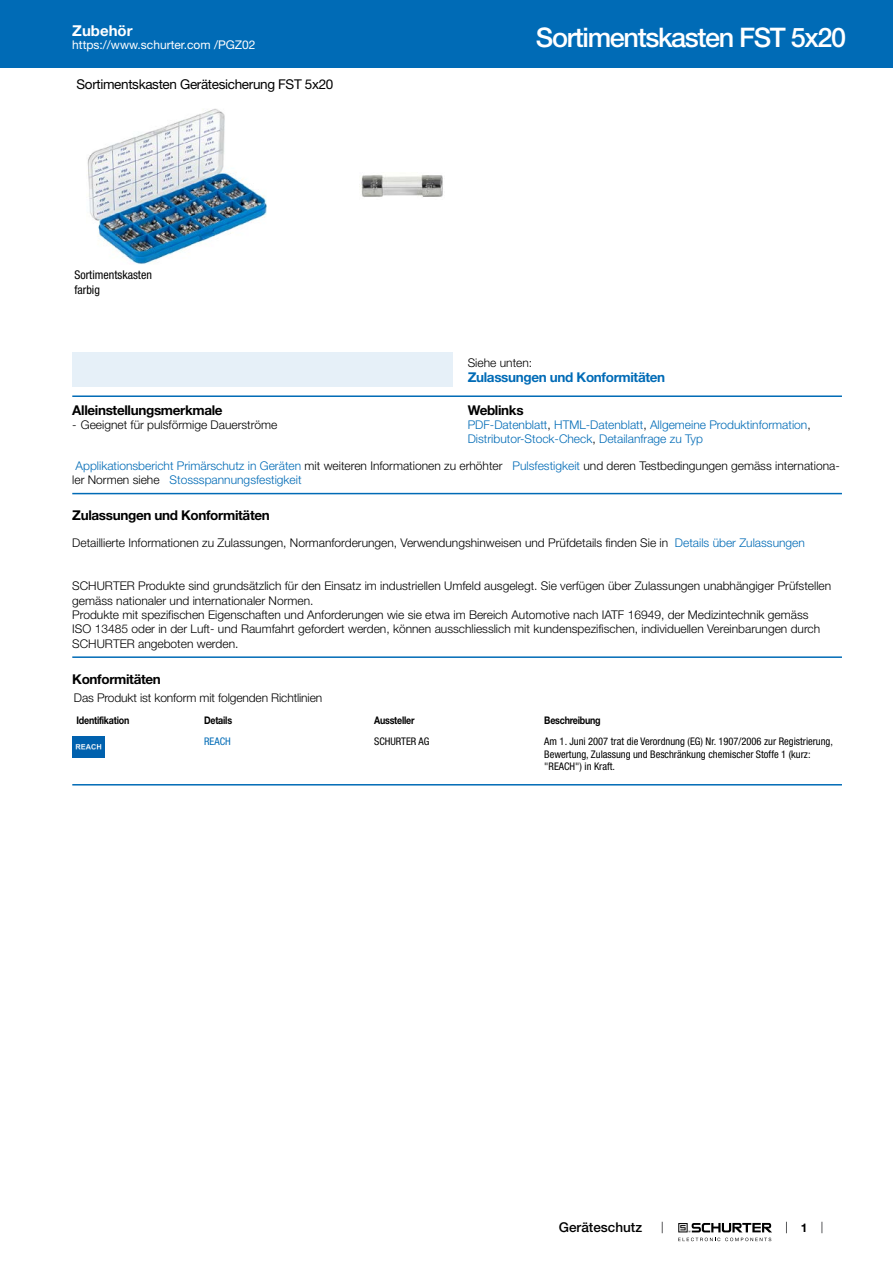
<style>
.page{position:relative;width:893px;height:1263px;background:#fff}
.page>*{position:absolute;margin:0;border:0;box-sizing:border-box;transform-origin:0 0}
.t1{font:500 27px "Helvetica Neue LT";letter-spacing:-.05em;color:#fff}
.t2{font:700 15px "Helvetica Neue LT";color:#fff}
.t3{font:700 13.5px "Helvetica Neue LT";letter-spacing:-.025em;color:#000}
.t4{font:13.5px "Helvetica Neue LT";letter-spacing:-.025em;color:#000}
.t5{font:700 13.5px "Helvetica Neue LT";letter-spacing:-.025em;color:#006bb6}
.t6{font:500 13.5px "Helvetica Neue LT";color:#000}
.t7{font:300 12px/14.4px "Helvetica Neue LT";color:#000}
.t8{font:300 12px/14.4px "Helvetica Neue LT";color:#006bb6}
.t9{font:12px "Helvetica Neue LT";color:#fff}
.t10{font:condensed 12px/14.4px "Helvetica Neue LT";color:#000}
.t11{font:700 12px "Helvetica Neue LT";color:#000}
.t12{font:condensed 10.5px/12.6px "Helvetica Neue LT";color:#000}
.t13{font:700 10.5px "Helvetica Neue LT";letter-spacing:-.025em;color:#000;scale:.85 1}
.t14{font:condensed 10.5px "Helvetica Neue LT";color:#006bb6}
.s1{color:#000}
.s2{color:#006bb6}
</style>
<div class="page">
<svg style="left:678px;top:1223px;width:94px;height:18px"></svg>
<div style="left:0;top:0;width:893px;height:68px;background:#006bb6"></div>
<img style="left:87px;top:108px;width:179px;height:156px">
<img style="left:361px;top:175px;width:82px;height:22px">
<div style="left:72px;top:353px;width:381px;height:34px;background:#e6f0f8"></div>
<hr style="left:72px;top:395px;width:770px;height:2px;background:#006bb6">
<hr style="left:72px;top:493px;width:770px;height:1px;background:#006bb6">
<hr style="left:72px;top:656px;width:770px;height:2px;background:#006bb6">
<img style="left:72px;top:736px;width:32px;height:21px">
<hr style="left:72px;top:784px;width:770px;height:1px;background:#006bb6">
<p class="t2" style="left:72px;top:21px;width:62px">Zubehör</p>
<p class="t9" style="left:72px;top:38px;width:185px">https://www.schurter.com /PGZ02</p>
<p class="t4" style="left:77px;top:76px;width:258px">Sortimentskasten Gerätesicherung FST 5x20</p>
<p class="t10" style="left:74px;top:268px;width:79px">Sortimentskasten farbig</p>
<h1 class="t1" style="left:536px;top:21px;width:312px">Sortimentskasten FST 5x20</h1>
<p class="t7" style="left:468px;top:355px;width:66px">Siehe unten:</p>
<p class="t5" style="left:468px;top:368px;width:199px">Zulassungen und Konformitäten</p>
<p class="t3" style="left:72px;top:402px;width:152px">Alleinstellungsmerkmale</p>
<p class="t7" style="left:72px;top:417px;width:207px">- Geeignet für pulsförmige Dauerströme</p>
<p class="t3" style="left:468px;top:402px;width:57px">Weblinks</p>
<p class="t8" style="left:468px;top:417px;width:344px">PDF-Datenblatt<span class="s1">,</span> HTML-Datenblatt<span class="s1">,</span> Allgemeine Produktinformation<span class="s1">,<br></span>Distributor-Stock-Check<span class="s1">,</span> Detailanfrage zu Typ</p>
<p class="t7" style="left:72px;top:458px;width:769px"><span class="s2">Applikationsbericht Primärschutz in Geräten</span> mit weiteren Informationen zu erhöhter <span class="s2">Pulsfestigkeit</span> und deren Testbedingungen gemäss internationa&shy;ler Normen siehe <span class="s2">Stossspannungsfestigkeit</span></p>
<p class="t3" style="left:72px;top:507px;width:199px">Zulassungen und Konformitäten</p>
<p class="t7" style="left:72px;top:535px;width:734px">Detaillierte Informationen zu Zulassungen, Normanforderungen, Verwendungshinweisen und Prüfdetails finden Sie in <span class="s2">Details über Zulassungen</span></p>
<p class="t7" style="left:72px;top:578px;width:760px">SCHURTER Produkte sind grundsätzlich für den Einsatz im industriellen Umfeld ausgelegt. Sie verfügen über Zulassungen unabhängiger Prüfstellen gemäss nationaler und internationaler Normen.<br>Produkte mit spezifischen Eigenschaften und Anforderungen wie sie etwa im Bereich Automotive nach IATF 16949, der Medizintechnik gemäss<br>ISO 13485 oder in der Luft- und Raumfahrt gefordert werden, können ausschliesslich mit kundenspezifischen, individuellen Vereinbarungen durch SCHURTER angeboten werden.</p>
<p class="t3" style="left:72px;top:671px;width:90px">Konformitäten</p>
<p class="t7" style="left:74px;top:690px;width:250px">Das Produkt ist konform mit folgenden Richtlinien</p>
<p class="t13" style="left:77px;top:714px;width:64px">Identifikation</p>
<p class="t13" style="left:204px;top:714px;width:35px">Details</p>
<p class="t13" style="left:374px;top:714px;width:49px">Aussteller</p>
<p class="t13" style="left:544px;top:714px;width:68px">Beschreibung</p>
<p class="t14" style="left:204px;top:735px;width:28px">REACH</p>
<p class="t12" style="left:374px;top:735px;width:57px">SCHURTER AG</p>
<p class="t12" style="left:544px;top:735px;width:290px">Am 1. Juni 2007 trat die Verordnung (EG) Nr. 1907/2006 zur Registrierung,<br>Bewertung, Zulassung und Beschränkung chemischer Stoffe 1 (kurz: "REACH") in Kraft.</p>
<p class="t6" style="left:559px;top:1219px;width:85px">Geräteschutz</p>
<p class="t11" style="left:801px;top:1220px;width:8px">1</p>
</div>
